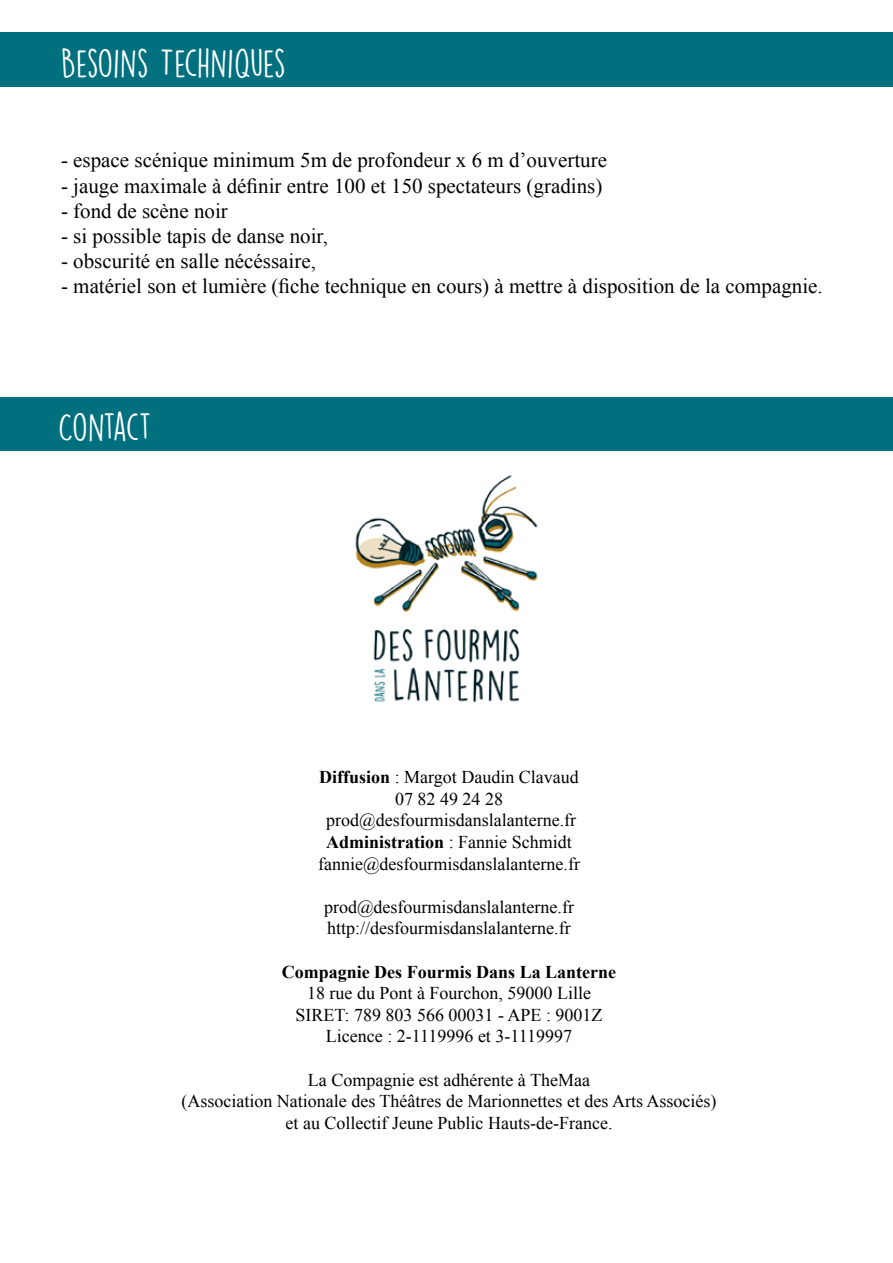
<style>
.page{position:relative;width:893px;height:1263px;background:#fff}
.page>*{position:absolute;margin:0;border:0;box-sizing:border-box;transform-origin:0 0}
.t1{font:36px "DK Lemon Yellow Sun";letter-spacing:-.015em;color:#fff}
.t2{font:36px "DK Lemon Yellow Sun";letter-spacing:-.035em;color:#fff}
.t3{font:21px "Times New Roman";color:#000}
.t4{font:18px/21.6px "Times New Roman";color:#000;text-align:center}
.t5{font:700 18px "Times New Roman";color:#000}
.s1{font-weight:700}
</style>
<div class="page">
<div style="left:0;top:397px;width:893px;height:54px;background:#00707e"></div>
<div style="left:0;top:33px;width:893px;height:54px;background:#00707e"></div>
<img style="left:355px;top:475px;width:183px;height:228px">
<h1 class="t1" style="left:61px;top:40px;width:227px">BESOINS TECHNIQUES</h1>
<p class="t3" style="left:61px;top:146px;width:547px">- espace scénique minimum 5m de profondeur x 6 m d’ouverture</p>
<p class="t3" style="left:61px;top:171px;width:543px">- jauge maximale à définir entre 100 et 150 spectateurs (gradins)</p>
<p class="t3" style="left:61px;top:197px;width:168px">- fond de scène noir</p>
<p class="t3" style="left:61px;top:222px;width:268px">- si possible tapis de danse noir,</p>
<p class="t3" style="left:61px;top:247px;width:256px">- obscurité en salle nécéssaire,</p>
<p class="t3" style="left:61px;top:272px;width:763px">- matériel son et lumière (fiche technique en cours) à mettre à disposition de la compagnie.</p>
<h1 class="t2" style="left:58px;top:405px;width:95px">CONTACT</h1>
<p class="t4" style="left:318px;top:766px;width:264px"><span class="s1">Diffusion</span> : Margot Daudin Clavaud<br>07 82 49 24 28 prod@desfourmisdanslalanterne.fr<br><span class="s1">Administration</span> : Fannie Schmidt fannie@desfourmisdanslalanterne.fr</p>
<p class="t4" style="left:324px;top:896px;width:252px;text-align:left">prod@desfourmisdanslalanterne.fr http://desfourmisdanslalanterne.fr</p>
<p class="t5" style="left:282px;top:959px;width:336px">Compagnie Des Fourmis Dans La Lanterne</p>
<p class="t4" style="left:295px;top:982px;width:309px">18 rue du Pont à Fourchon, 59000 Lille<br>SIRET: 789 803 566 00031 - APE : 9001Z<br>Licence : 2-1119996 et 3-1119997</p>
<p class="t4" style="left:181px;top:1068px;width:537px">La Compagnie est adhérente à TheMaa<br>(Association Nationale des Théâtres de Marionnettes et des Arts Associés) et au Collectif Jeune Public Hauts-de-France.</p>
</div>
